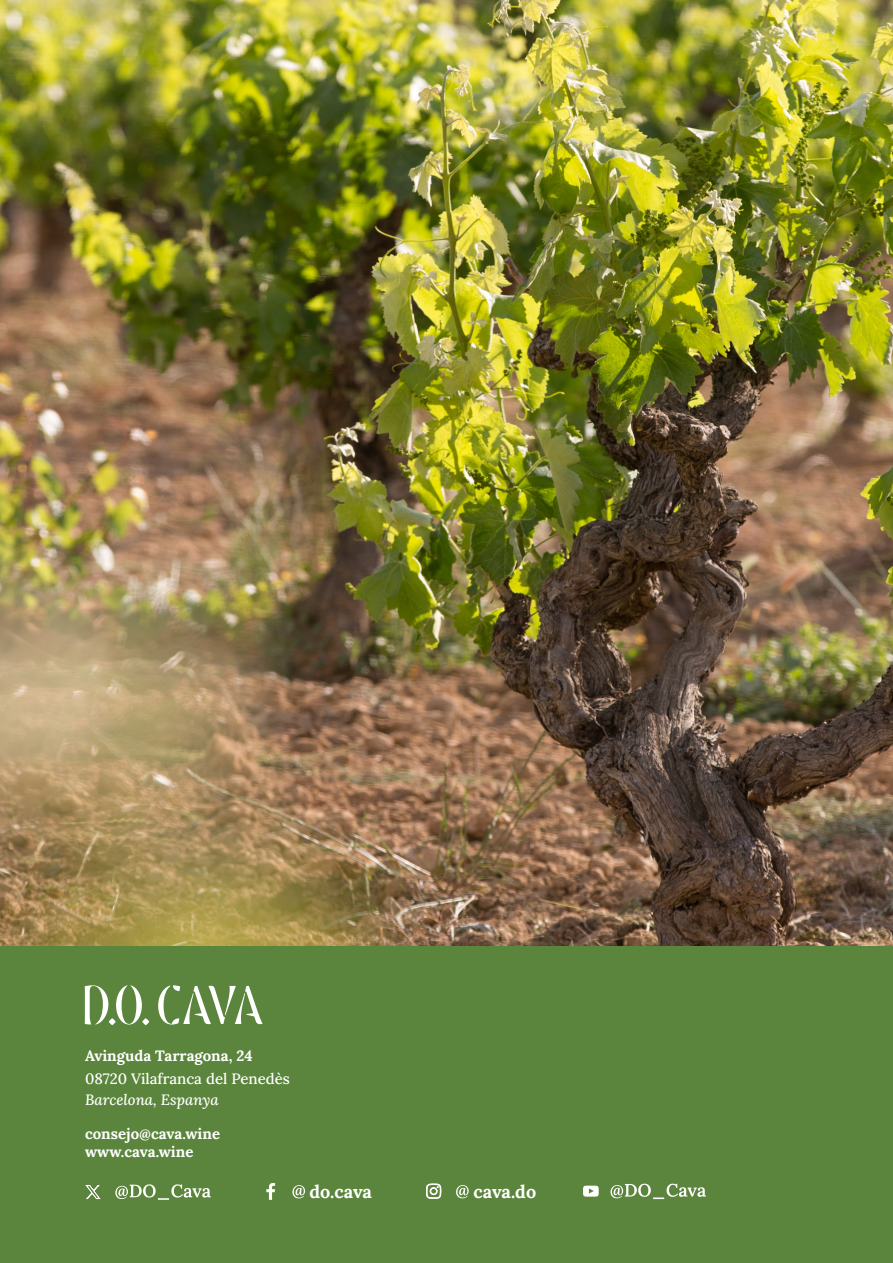
<style>
.page{position:relative;width:893px;height:1263px;background:#5b853c}
.page>*{position:absolute;margin:0;border:0;box-sizing:border-box;transform-origin:0 0}
.t1{font:700 18px "Lora";color:#fff}
.t2{font:700 15px "Lora";color:#fff}
.t3{font:500 15px "Lora";color:#fff}
.t4{font:italic 500 15px "Lora";color:#fff}
</style>
<div class="page">
<svg style="left:85px;top:985px;width:178px;height:40px"></svg>
<svg style="left:292px;top:1185px;width:13px;height:13px"></svg>
<svg style="left:266px;top:1183px;width:9px;height:17px"></svg>
<svg style="left:115px;top:1184px;width:96px;height:16px"></svg>
<svg style="left:610px;top:1184px;width:96px;height:15px"></svg>
<svg style="left:583px;top:1185px;width:16px;height:12px"></svg>
<svg style="left:426px;top:1183px;width:15px;height:16px"></svg>
<svg style="left:456px;top:1185px;width:13px;height:13px"></svg>
<img style="left:0;top:0;width:893px;height:946px">
<img style="left:85px;top:1184px;width:16px;height:15px">
<p class="t2" style="left:85px;top:1043px;width:169px">Avinguda Tarragona, 24</p>
<p class="t3" style="left:85px;top:1066px;width:206px">08720 Vilafranca del Penedès</p>
<p class="t4" style="left:85px;top:1088px;width:135px">Barcelona, Espanya</p>
<p class="t2" style="left:85px;top:1121px;width:137px">consejo@cava.wine</p>
<p class="t2" style="left:85px;top:1139px;width:110px">www.cava.wine</p>
<p class="t1" style="left:309px;top:1176px;width:64px">do.cava</p>
<p class="t1" style="left:473px;top:1176px;width:64px">cava.do</p>
</div>
